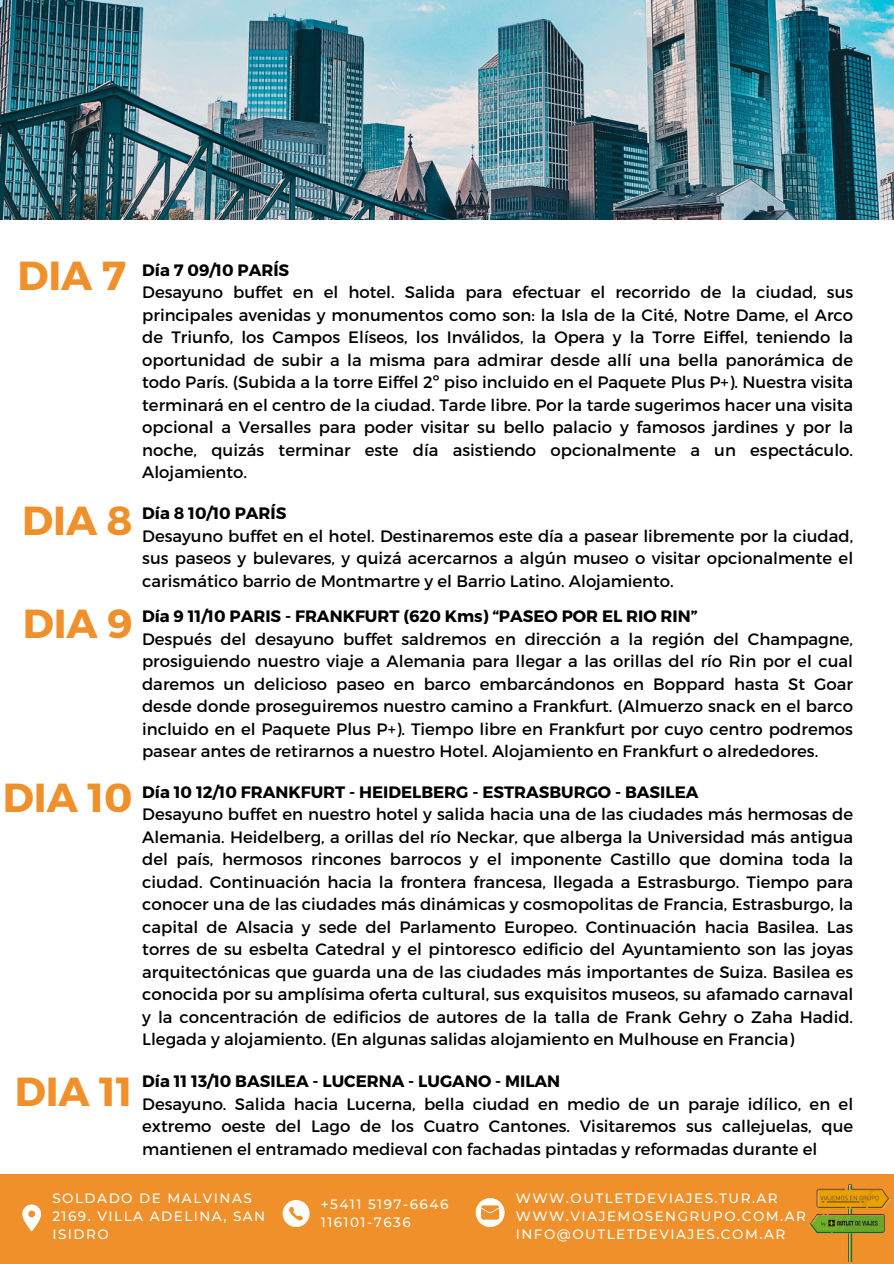
<style>
.page{position:relative;width:894px;height:1264px;background:#fff}
.page>*{position:absolute;margin:0;border:0;box-sizing:border-box;transform-origin:0 0}
.t1{font:700 40.5px "Montserrat";color:#ef902a}
.t2{font:16.5px/22.5px "Montserrat";color:#000}
.t3{font:500 13.5px/18px "Montserrat";letter-spacing:.11em;color:#fff}
.s1{font-weight:700}
</style>
<div class="page">
<img style="left:0;top:0;width:893px;height:219px">
<div style="left:0;top:1174px;width:893px;height:89px;background:#ef902a"></div>
<svg style="left:22px;top:1204px;width:19px;height:27px"></svg>
<svg style="left:475px;top:1198px;width:29px;height:28px"></svg>
<svg style="left:282px;top:1200px;width:27px;height:26px"></svg>
<img style="left:809px;top:1184px;width:81px;height:77px">
<h1 class="t1" style="left:17px;top:249px;width:110px">DIA 7</h1>
<h2 class="t2" style="left:142px;top:258px;width:712px"><span class="s1">Día 7 09/10 PARÍS<br></span>Desayuno buffet en el hotel. Salida para efectuar el recorrido de la ciudad, sus principales avenidas y monumentos como son: la Isla de la Cité, Notre Dame, el Arco de Triunfo, los Campos Elíseos, los Inválidos, la Opera y la Torre Eiffel, teniendo la oportunidad de subir a la misma para admirar desde allí una bella panorámica de todo París. (Subida a la torre Eiffel 2º piso incluido en el Paquete Plus P+). Nuestra visita terminará en el centro de la ciudad. Tarde libre. Por la tarde sugerimos hacer una visita opcional a Versalles para poder visitar su bello palacio y famosos jardines y por la noche, quizás terminar este día asistiendo opcionalmente a un espectáculo.<br>Alojamiento.</h2>
<h2 class="t1" style="left:22px;top:494px;width:112px">DIA 8</h2>
<p class="t2" style="left:142px;top:501px;width:712px"><span class="s1">Día 8 10/10 PARÍS<br></span>Desayuno buffet en el hotel. Destinaremos este día a pasear libremente por la ciudad, sus paseos y bulevares, y quizá acercarnos a algún museo o visitar opcionalmente el carismático barrio de Montmartre y el Barrio Latino. Alojamiento.</p>
<p class="t1" style="left:23px;top:597px;width:112px">DIA 9</p>
<p class="t2" style="left:142px;top:604px;width:712px"><span class="s1">Día 9 11/10 PARIS - FRANKFURT (620 Kms) “PASEO POR EL RIO RIN”<br></span>Después del desayuno buffet saldremos en dirección a la región del Champagne, prosiguiendo nuestro viaje a Alemania para llegar a las orillas del río Rin por el cual daremos un delicioso paseo en barco embarcándonos en Boppard hasta St Goar desde donde proseguiremos nuestro camino a Frankfurt. (Almuerzo snack en el barco incluido en el Paquete Plus P+). Tiempo libre en Frankfurt por cuyo centro podremos pasear antes de retirarnos a nuestro Hotel. Alojamiento en Frankfurt o alrededores.</p>
<p class="t2" style="left:142px;top:779px;width:712px"><span class="s1">Día 10 12/10 FRANKFURT - HEIDELBERG - ESTRASBURGO - BASILEA<br></span>Desayuno buffet en nuestro hotel y salida hacia una de las ciudades más hermosas de Alemania. Heidelberg, a orillas del río Neckar, que alberga la Universidad más antigua del país, hermosos rincones barrocos y el imponente Castillo que domina toda la ciudad. Continuación hacia la frontera francesa, llegada a Estrasburgo. Tiempo para conocer una de las ciudades más dinámicas y cosmopolitas de Francia, Estrasburgo, la capital de Alsacia y sede del Parlamento Europeo. Continuación hacia Basilea. Las torres de su esbelta Catedral y el pintoresco edificio del Ayuntamiento son las joyas arquitectónicas que guarda una de las ciudades más importantes de Suiza. Basilea es conocida por su amplísima oferta cultural, sus exquisitos museos, su afamado carnaval y la concentración de edificios de autores de la talla de Frank Gehry o Zaha Hadid.<br>Llegada y alojamiento. (En algunas salidas alojamiento en Mulhouse en Francia)</p>
<p class="t2" style="left:142px;top:1069px;width:712px"><span class="s1">Día 11 13/10 BASILEA - LUCERNA - LUGANO - MILAN<br></span>Desayuno. Salida hacia Lucerna, bella ciudad en medio de un paraje idílico, en el extremo oeste del Lago de los Cuatro Cantones. Visitaremos sus callejuelas, que mantienen el entramado medieval con fachadas pintadas y reformadas durante el</p>
<p class="t1" style="left:3px;top:771px;width:131px">DIA 10</p>
<p class="t1" style="left:15px;top:1065px;width:119px">DIA 11</p>
<h1 class="t3" style="left:52px;top:1189px;width:214px">SOLDADO DE MALVINAS<br>2169. VILLA ADELINA, SAN<br>ISIDRO</h1>
<h1 class="t3" style="left:321px;top:1195px;width:129px">+5411 5197-6646</h1>
<h2 class="t3" style="left:321px;top:1213px;width:91px">116101-7636</h2>
<h1 class="t3" style="left:515px;top:1189px;width:263px">WWW.OUTLETDEVIAJES.TUR.AR</h1>
<h2 class="t3" style="left:515px;top:1207px;width:291px">WWW.VIAJEMOSENGRUPO.COM.AR</h2>
<h1 class="t3" style="left:515px;top:1225px;width:271px">INFO@OUTLETDEVIAJES.COM.AR</h1>
</div>
